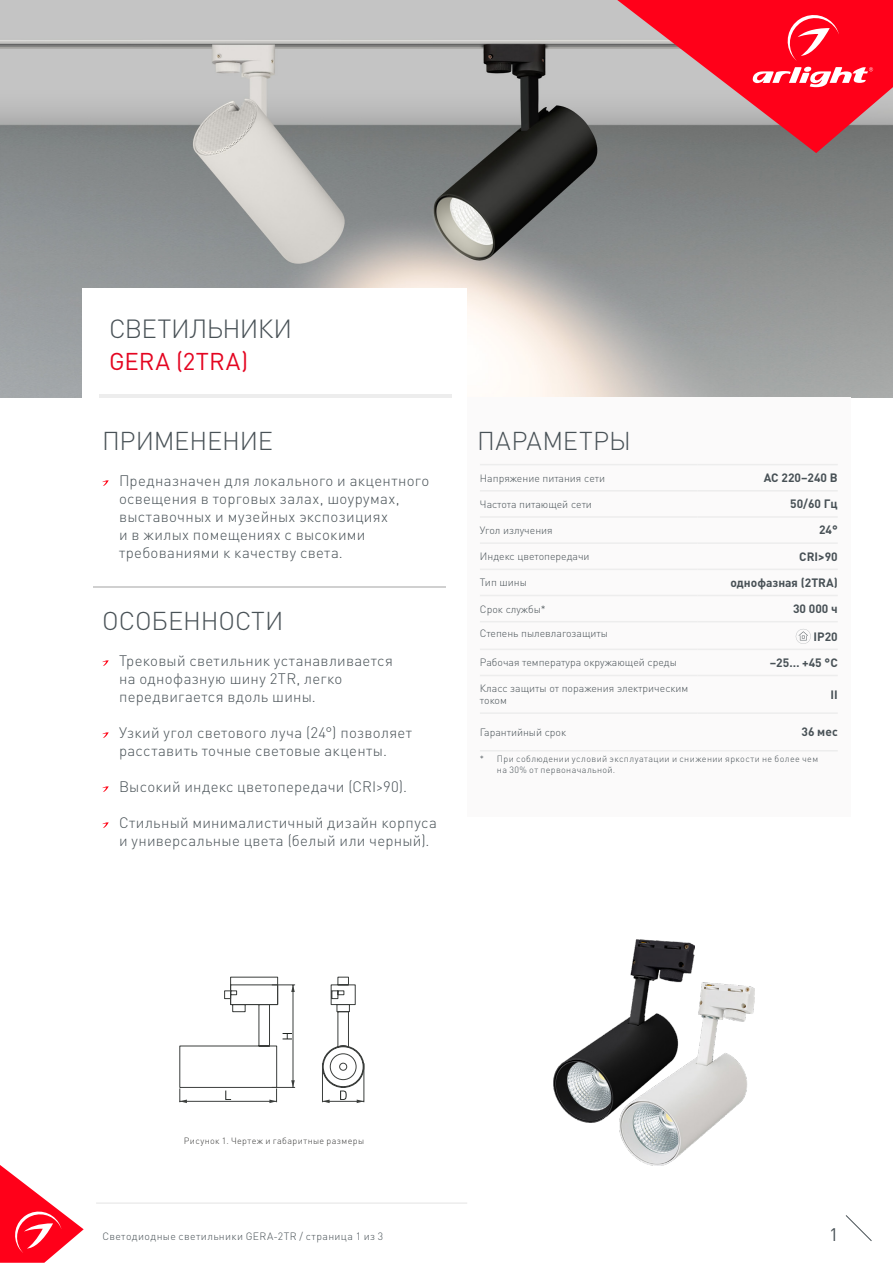
<style>
.page{position:relative;width:893px;height:1263px;background:#fff}
.page>*{position:absolute;margin:0;border:0;box-sizing:border-box;transform-origin:0 0}
.t1{font:300 25.95px "DIN Pro";letter-spacing:-.025em;color:#485156}
.t2{font:300 25.5px "DIN Pro";letter-spacing:-.005em;color:#485156}
.t3{font:300 25.5px "DIN Pro";letter-spacing:.015em;color:#485156}
.t4{font:24px "DIN Pro";letter-spacing:.01em;color:#e40521}
.t5{font:18px "DIN Pro";color:#485156}
.t6{font:300 15px/18px "DIN Pro";letter-spacing:.02em;color:#485156}
.t7{font:700 12px "DIN Pro";color:#485156}
.t8{font:300 10.5px/12px "DIN Pro";color:#485156}
.t9{font:300 10.5px "DIN Pro";letter-spacing:.04em;color:#485156}
.t10{font:300 9px/10.5px "DIN Pro";letter-spacing:.04em;color:#485156}
.t11{font:300 9px "DIN Pro";letter-spacing:.04em;color:#3c3c3b}
</style>
<div class="page">
<svg style="left:845px;top:1215px;width:27px;height:26px"></svg>
<hr style="left:96px;top:1203px;width:371px;height:1px;background:#e3e3e3">
<img style="left:0;top:0;width:893px;height:397px">
<div style="left:467px;top:397px;width:383px;height:419px;background:#fbfafa"></div>
<div style="left:82px;top:288px;width:384px;height:117px;background:#fff"></div>
<hr style="left:99px;top:394px;width:352px;height:3px;background:#ededed">
<img style="left:554px;top:940px;width:140px;height:182px">
<img style="left:620px;top:982px;width:135px;height:183px">
<hr style="left:480px;top:464px;width:217px;height:1px;background:#ededed">
<hr style="left:697px;top:464px;width:141px;height:1px;background:#ededed">
<hr style="left:480px;top:490px;width:217px;height:1px;background:#ededed">
<hr style="left:697px;top:490px;width:141px;height:1px;background:#ededed">
<hr style="left:480px;top:516px;width:217px;height:2px;background:#ededed">
<hr style="left:697px;top:516px;width:141px;height:2px;background:#ededed">
<hr style="left:480px;top:542px;width:217px;height:2px;background:#ededed">
<hr style="left:697px;top:542px;width:141px;height:2px;background:#ededed">
<hr style="left:480px;top:569px;width:217px;height:1px;background:#ededed">
<hr style="left:697px;top:569px;width:141px;height:1px;background:#ededed">
<hr style="left:480px;top:595px;width:217px;height:1px;background:#ededed">
<hr style="left:697px;top:595px;width:141px;height:1px;background:#ededed">
<hr style="left:480px;top:621px;width:217px;height:1px;background:#ededed">
<hr style="left:697px;top:621px;width:141px;height:1px;background:#ededed">
<hr style="left:480px;top:750px;width:217px;height:1px;background:#ededed">
<hr style="left:697px;top:750px;width:141px;height:1px;background:#ededed">
<hr style="left:480px;top:648px;width:217px;height:2px;background:#ededed">
<hr style="left:697px;top:648px;width:141px;height:2px;background:#ededed">
<hr style="left:480px;top:675px;width:217px;height:1px;background:#ededed">
<hr style="left:697px;top:675px;width:141px;height:1px;background:#ededed">
<hr style="left:480px;top:712px;width:217px;height:2px;background:#ededed">
<hr style="left:697px;top:712px;width:141px;height:2px;background:#ededed">
<svg style="left:796px;top:629px;width:15px;height:15px"></svg>
<svg style="left:102px;top:480px;width:7px;height:6px"></svg>
<svg style="left:102px;top:660px;width:7px;height:6px"></svg>
<svg style="left:102px;top:732px;width:7px;height:6px"></svg>
<svg style="left:102px;top:786px;width:7px;height:6px"></svg>
<svg style="left:102px;top:822px;width:7px;height:6px"></svg>
<hr style="left:94px;top:586px;width:352px;height:1px;background:#d0d0d0">
<svg style="left:179px;top:976px;width:186px;height:127px"></svg>
<svg style="left:617px;top:0;width:276px;height:153px;background:#d74d5a"></svg>
<svg style="left:0;top:1165px;width:84px;height:98px"></svg>
<h1 class="t1" style="left:109px;top:311px;width:185px">СВЕТИЛЬНИКИ</h1>
<h3 class="t4" style="left:109px;top:345px;width:141px">GERA (2TRA)</h3>
<h2 class="t2" style="left:102px;top:423px;width:172px">ПРИМЕНЕНИЕ</h2>
<p class="t6" style="left:119px;top:471px;width:312px">Предназначен для локального и акцентного освещения в торговых залах, шоурумах, выставочных и музейных экспозициях<br>и в жилых помещениях с высокими требованиями к качеству света.</p>
<h2 class="t2" style="left:102px;top:603px;width:183px">ОСОБЕННОСТИ</h2>
<p class="t6" style="left:119px;top:651px;width:275px">Трековый светильник устанавливается на однофазную шину 2TR, легко передвигается вдоль шины.</p>
<p class="t6" style="left:119px;top:723px;width:294px">Узкий угол светового луча (24°) позволяет расставить точные световые акценты.</p>
<p class="t6" style="left:119px;top:777px;width:289px">Высокий индекс цветопередачи (CRI&gt;90).</p>
<p class="t6" style="left:119px;top:813px;width:319px">Стильный минималистичный дизайн корпуса и универсальные цвета (белый или черный).</p>
<h2 class="t3" style="left:477px;top:423px;width:155px">ПАРАМЕТРЫ</h2>
<p class="t8" style="left:480px;top:471px;width:127px">Напряжение питания сети</p>
<p class="t7" style="left:764px;top:468px;width:76px">АС 220–240 B</p>
<p class="t8" style="left:480px;top:498px;width:114px">Частота питающей сети</p>
<p class="t7" style="left:790px;top:494px;width:49px">50/60 Гц</p>
<p class="t8" style="left:480px;top:524px;width:74px">Угол излучения</p>
<p class="t7" style="left:819px;top:520px;width:20px">24°</p>
<p class="t8" style="left:480px;top:550px;width:111px">Индекс цветопередачи</p>
<p class="t7" style="left:799px;top:546px;width:40px">CRI&gt;90</p>
<p class="t8" style="left:480px;top:576px;width:48px">Тип шины</p>
<p class="t7" style="left:731px;top:572px;width:109px">однофазная (2TRA)</p>
<p class="t8" style="left:480px;top:602px;width:67px">Срок службы*</p>
<p class="t7" style="left:793px;top:598px;width:46px">30 000 ч</p>
<p class="t8" style="left:480px;top:627px;width:130px">Степень пылевлагозащиты</p>
<p class="t7" style="left:813px;top:626px;width:26px">IP20</p>
<p class="t8" style="left:480px;top:656px;width:198px">Рабочая температура окружающей среды</p>
<p class="t7" style="left:770px;top:652px;width:69px">–25… +45 °С</p>
<p class="t8" style="left:480px;top:682px;width:210px">Класс защиты от поражения электрическим током</p>
<p class="t7" style="left:830px;top:684px;width:9px">II</p>
<p class="t8" style="left:480px;top:726px;width:88px">Гарантийный срок</p>
<p class="t7" style="left:801px;top:722px;width:38px">36 мес</p>
<p class="t10" style="left:497px;top:753px;width:323px;text-indent:-17px">* При соблюдении условий эксплуатации и снижении яркости не более чем на 30% от первоначальной.</p>
<p class="t11" style="left:184px;top:1135px;width:182px">Рисунок 1. Чертеж и габаритные размеры</p>
<p class="t9" style="left:102px;top:1229px;width:282px">Светодиодные светильники GERA-2TR / страница 1 из 3</p>
<p class="t5" style="left:829px;top:1222px;width:11px">1</p>
</div>
